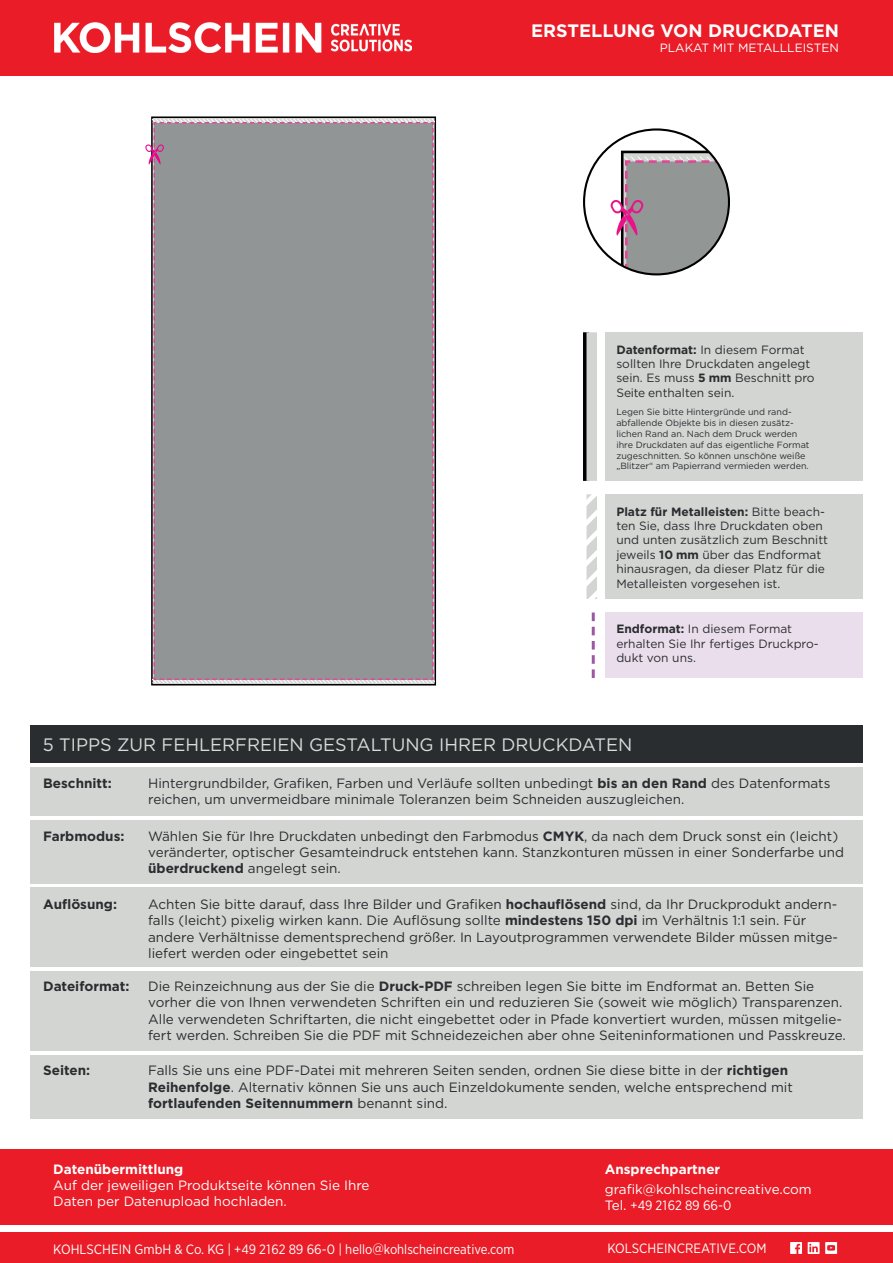
<style>
.page{position:relative;width:893px;height:1263px;background:#fff}
.page>*{position:absolute;margin:0;border:0;box-sizing:border-box;transform-origin:0 0}
.t1{font:18px "Gotham";color:#dadbda}
.t2{font:700 18px "Gotham";color:#fff}
.t3{font:13.5px/16.2px "Gotham";color:#292d2f}
.t4{font:13.5px "Gotham Narrow";color:#fff}
.t5{font:13.5px/16.2px "Gotham";color:#fff}
.t6{font:700 13.5px "Gotham";color:#292d2f}
.t7{font:700 13.5px "Gotham";color:#fff}
.t8{font:12px/14.4px "Gotham";color:#292d2f}
.t9{font:12px "Gotham";color:#fff}
.t10{font:9px/10.8px "Gotham";color:#292d2f}
.s1{font-weight:700}
.s2{font-family:"Gotham"}
</style>
<div class="page">
<div style="left:0;top:0;width:893px;height:75px;background:#e91c27"></div>
<img style="left:54px;top:23px;width:358px;height:30px">
<div style="left:0;top:1149px;width:893px;height:75px;background:#e91c27"></div>
<div style="left:0;top:1233px;width:893px;height:30px;background:#e91c27"></div>
<svg style="left:790px;top:1242px;width:12px;height:12px"></svg>
<svg style="left:808px;top:1242px;width:29px;height:12px"></svg>
<div style="left:30px;top:767px;width:833px;height:48px;background:#d3d5d3"></div>
<div style="left:30px;top:820px;width:833px;height:63px;background:#d3d5d3"></div>
<div style="left:30px;top:888px;width:833px;height:79px;background:#d3d5d3"></div>
<div style="left:30px;top:972px;width:833px;height:79px;background:#d3d5d3"></div>
<div style="left:30px;top:1055px;width:833px;height:64px;background:#d3d5d3"></div>
<div style="left:30px;top:725px;width:833px;height:38px;background:#292d2f"></div>
<div style="left:605px;top:332px;width:258px;height:149px;background:#d3d5d3"></div>
<div style="left:583px;top:332px;width:6px;height:149px;background:#000001"></div>
<div style="left:586px;top:332px;width:11px;height:149px;background:#d3d5d3"></div>
<svg style="left:592px;top:612px;width:3px;height:66px"></svg>
<div style="left:605px;top:612px;width:258px;height:66px;background:#ebdeec"></div>
<div style="left:605px;top:494px;width:258px;height:105px;background:#d3d5d3"></div>
<svg style="left:586px;top:494px;width:11px;height:105px"></svg>
<img style="left:584px;top:132px;width:145px;height:142px">
<div style="left:145px;top:120px;width:290px;height:562px;background:#929595"></div>
<h1 class="t2" style="left:531px;top:19px;width:309px">ERSTELLUNG VON DRUCKDATEN</h1>
<p class="t9" style="left:660px;top:40px;width:181px">PLAKAT MIT METALLLEISTEN</p>
<p class="t8" style="left:616px;top:342px;width:200px"><span class="s1">Datenformat:</span> In diesem Format sollten Ihre Druckdaten angelegt sein. Es muss <span class="s1">5 mm</span> Beschnitt pro<br>Seite enthalten sein.</p>
<p class="t10" style="left:616px;top:407px;width:195px">Legen Sie bitte Hintergründe und rand&shy;abfallende Objekte bis in diesen zusätz&shy;lichen Rand an. Nach dem Druck werden ihre Druckdaten auf das eigentliche Format zugeschnitten. So können unschöne weiße „Blitzer“ am Papierrand vermieden werden.</p>
<p class="t8" style="left:616px;top:504px;width:213px"><span class="s1">Platz für Metalleisten:</span> Bitte beach&shy;ten Sie, dass Ihre Druckdaten oben und unten zusätzlich zum Beschnitt jeweils <span class="s1">10 mm</span> über das Endformat hinausragen, da dieser Platz für die Metalleisten vorgesehen ist.</p>
<p class="t8" style="left:616px;top:622px;width:204px"><span class="s1">Endformat:</span> In diesem Format erhalten Sie Ihr fertiges Druckpro&shy;dukt von uns.</p>
<h1 class="t1" style="left:43px;top:733px;width:591px">5 TIPPS ZUR FEHLERFREIEN GESTALTUNG IHRER DRUCKDATEN</h1>
<p class="t6" style="left:43px;top:774px;width:70px">Beschnitt:</p>
<p class="t3" style="left:148px;top:775px;width:684px">Hintergrundbilder, Grafiken, Farben und Verläufe sollten unbedingt <span class="s1">bis an den Rand</span> des Datenformats reichen, um unvermeidbare minimale Toleranzen beim Schneiden auszugleichen.</p>
<p class="t6" style="left:43px;top:827px;width:83px">Farbmodus:</p>
<p class="t3" style="left:148px;top:827px;width:697px">Wählen Sie für Ihre Druckdaten unbedingt den Farbmodus <span class="s1">CMYK</span>, da nach dem Druck sonst ein (leicht) veränderter, optischer Gesamteindruck entstehen kann. Stanzkonturen müssen in einer Sonderfarbe und <span class="s1">überdruckend</span> angelegt sein.</p>
<p class="t6" style="left:43px;top:895px;width:75px">Auflösung:</p>
<p class="t3" style="left:148px;top:896px;width:691px">Achten Sie bitte darauf, dass Ihre Bilder und Grafiken <span class="s1">hochauflösend</span> sind, da Ihr Druckprodukt andern&shy;falls (leicht) pixelig wirken kann. Die Auflösung sollte <span class="s1">mindestens 150 dpi</span> im Verhältnis 1:1 sein. Für andere Verhältnisse dementsprechend größer. In Layoutprogrammen verwendete Bilder müssen mitge&shy;liefert werden oder eingebettet sein</p>
<p class="t6" style="left:43px;top:977px;width:88px">Dateiformat:</p>
<p class="t3" style="left:148px;top:978px;width:699px">Die Reinzeichnung aus der Sie die <span class="s1">Druck-PDF</span> schreiben legen Sie bitte im Endformat an. Betten Sie vorher die von Ihnen verwendeten Schriften ein und reduzieren Sie (soweit wie möglich) Transparenzen.<br>Alle verwendeten Schriftarten, die nicht eingebettet oder in Pfade konvertiert wurden, müssen mitgelie&shy;fert werden. Schreiben Sie die PDF mit Schneidezeichen aber ohne Seiteninformationen und Passkreuze.</p>
<p class="t6" style="left:43px;top:1062px;width:49px">Seiten:</p>
<p class="t3" style="left:148px;top:1062px;width:646px">Falls Sie uns eine PDF-Datei mit mehreren Seiten senden, ordnen Sie diese bitte in der <span class="s1">richtigen<br>Reihenfolge</span>. Alternativ können Sie uns auch Einzeldokumente senden, welche entsprechend mit <span class="s1">fortlaufenden Seitennummern</span> benannt sind.</p>
<p class="t7" style="left:53px;top:1160px;width:132px">Datenübermittlung</p>
<p class="t5" style="left:53px;top:1176px;width:318px">Auf der jeweiligen Produktseite können Sie Ihre<br>Daten per Datenupload hochladen.</p>
<p class="t7" style="left:605px;top:1160px;width:117px">Ansprechpartner</p>
<p class="t5" style="left:605px;top:1181px;width:208px">grafik@kohlscheincreative.com</p>
<p class="t4" style="left:605px;top:1197px;width:128px"><span class="s2">Tel.</span> +49 2162 89 66-0</p>
<p class="t4" style="left:53px;top:1241px;width:462px">KOHLSCHEIN GmbH &amp; Co. KG | +49 2162 89 66-0 | hello@kohlscheincreative.com</p>
<p class="t4" style="left:607px;top:1240px;width:161px">KOLSCHEINCREATIVE.COM</p>
</div>
